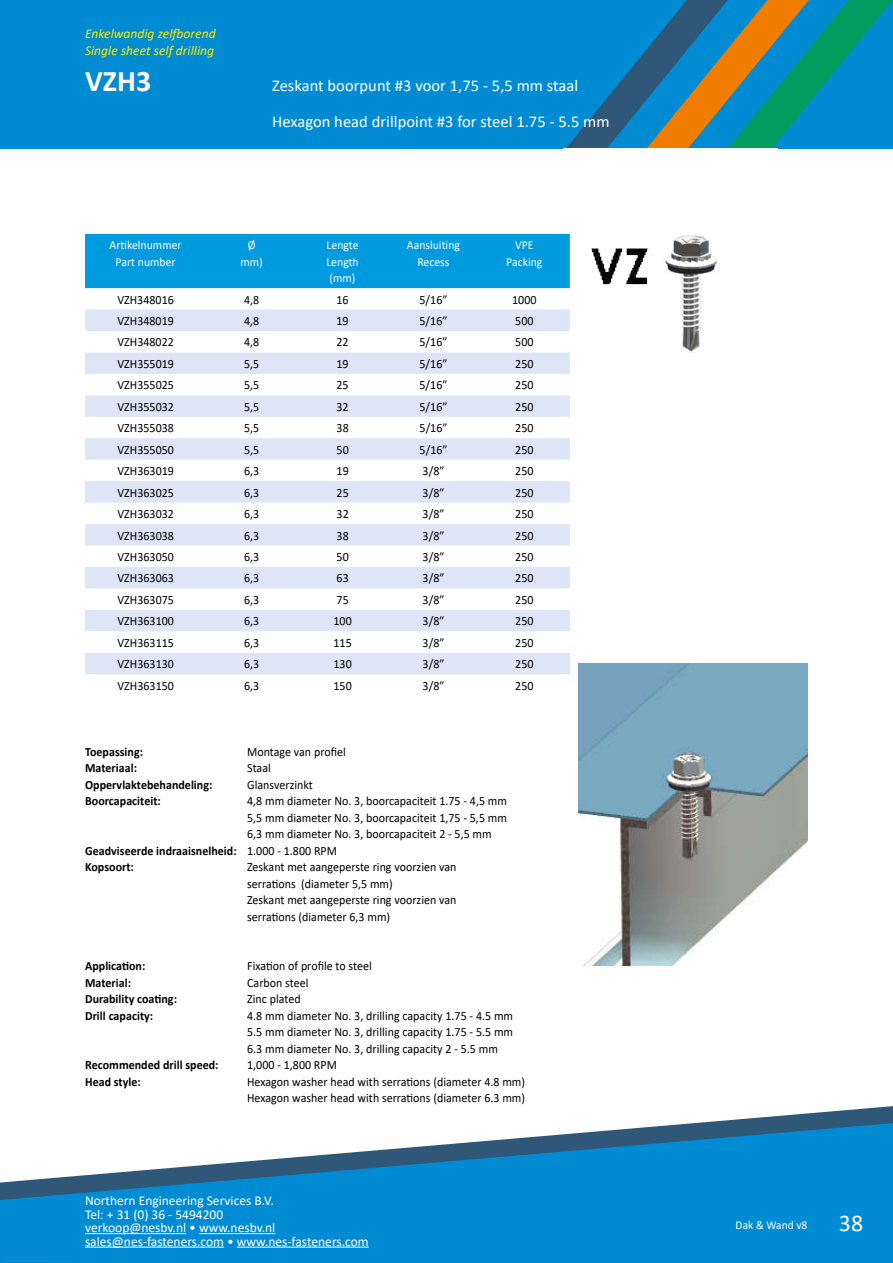
<style>
.page{position:relative;width:893px;height:1263px;background:#fff}
.page>*{position:absolute;margin:0;border:0;box-sizing:border-box;transform-origin:0 0}
.t1{font:700 30px "Calibri";color:#fff}
.t2{font:24px "Calibri";color:#fff}
.t3{font:16.5px/36px "Calibri";letter-spacing:.005em;color:#fff}
.t4{font:13.5px/13.5px "Calibri";color:#fff}
.t5{font:italic 13.5px/17px "Calibri";letter-spacing:.005em;color:#fe0}
.t6{font:12.6px/16.5px "Calibri";letter-spacing:.005em;color:#000;scale:.95 1}
.t7{font:700 12.6px "Calibri";letter-spacing:.005em;color:#000;scale:.95 1}
.t8{font:12.3px/16.5px "Calibri";letter-spacing:.005em;color:#fff;text-align:center;scale:.95 1}
.t9{font:12px "Calibri";letter-spacing:.005em;color:#fff;scale:.95 1}
.s1{font-weight:400}
</style>
<div class="page">
<div style="left:0;top:0;width:893px;height:149px;background:#008bd2"></div>
<svg style="left:0;top:1106px;width:893px;height:94px"></svg>
<svg style="left:2px;top:1123px;width:891px;height:77px"></svg>
<svg style="left:565px;top:0;width:328px;height:149px"></svg>
<div style="left:0;top:1200px;width:893px;height:63px;background:#008bd2"></div>
<hr style="left:85px;top:1233px;width:101px;height:1px;background:#fff">
<hr style="left:199px;top:1233px;width:76px;height:1px;background:#fff">
<hr style="left:85px;top:1247px;width:139px;height:1px;background:#fff">
<hr style="left:237px;top:1247px;width:132px;height:1px;background:#fff">
<div style="left:85px;top:234px;width:485px;height:54px;background:#009ade"></div>
<svg style="left:85px;top:310px;width:485px;height:364px;fill:#dde5f6"></svg>
<img style="left:578px;top:663px;width:230px;height:302px">
<img style="left:665px;top:235px;width:52px;height:117px">
<img style="left:591px;top:248px;width:58px;height:37px">
<p class="t5" style="left:85px;top:24px;width:132px">Enkelwandig zelfborend<br>Single sheet self drilling</p>
<h1 class="t1" style="left:85px;top:60px;width:68px">VZH3</h1>
<h3 class="t3" style="left:272px;top:68px;width:339px">Zeskant boorpunt #3 voor 1,75 - 5,5 mm staal<br>Hexagon head drillpoint #3 for steel 1.75 - 5.5 mm</h3>
<p class="t8" style="left:110px;top:236px;width:77px">Artikelnummer<br>Part number</p>
<p class="t8" style="left:241px;top:237px;width:25px">Ø mm)</p>
<p class="t8" style="left:326px;top:236px;width:36px;text-align:justify">Lengte Length (mm)</p>
<p class="t8" style="left:407px;top:236px;width:57px">Aansluiting<br>Recess</p>
<p class="t8" style="left:506px;top:237px;width:40px">VPE<br>Packing</p>
<p class="t6" style="left:117px;top:292px;width:61px">VZH348016</p>
<p class="t6" style="left:244px;top:291px;width:17px">4,8</p>
<p class="t6" style="left:336px;top:292px;width:14px">16</p>
<p class="t6" style="left:419px;top:291px;width:31px">5/16”</p>
<p class="t6" style="left:512px;top:292px;width:27px">1000</p>
<p class="t6" style="left:117px;top:313px;width:61px">VZH348019</p>
<p class="t6" style="left:244px;top:312px;width:17px">4,8</p>
<p class="t6" style="left:336px;top:313px;width:14px">19</p>
<p class="t6" style="left:419px;top:312px;width:31px">5/16”</p>
<p class="t6" style="left:515px;top:313px;width:21px">500</p>
<p class="t6" style="left:117px;top:335px;width:61px">VZH348022</p>
<p class="t6" style="left:244px;top:334px;width:17px">4,8</p>
<p class="t6" style="left:336px;top:335px;width:14px">22</p>
<p class="t6" style="left:419px;top:334px;width:31px">5/16”</p>
<p class="t6" style="left:515px;top:335px;width:21px">500</p>
<p class="t6" style="left:117px;top:356px;width:61px">VZH355019</p>
<p class="t6" style="left:244px;top:355px;width:17px">5,5</p>
<p class="t6" style="left:337px;top:356px;width:14px">19</p>
<p class="t6" style="left:419px;top:355px;width:31px">5/16”</p>
<p class="t6" style="left:515px;top:356px;width:21px">250</p>
<p class="t6" style="left:117px;top:378px;width:61px">VZH355025</p>
<p class="t6" style="left:244px;top:377px;width:17px">5,5</p>
<p class="t6" style="left:337px;top:378px;width:14px">25</p>
<p class="t6" style="left:420px;top:377px;width:31px">5/16”</p>
<p class="t6" style="left:515px;top:378px;width:21px">250</p>
<p class="t6" style="left:117px;top:399px;width:61px">VZH355032</p>
<p class="t6" style="left:244px;top:398px;width:17px">5,5</p>
<p class="t6" style="left:337px;top:399px;width:14px">32</p>
<p class="t6" style="left:420px;top:398px;width:31px">5/16”</p>
<p class="t6" style="left:515px;top:399px;width:21px">250</p>
<p class="t6" style="left:117px;top:420px;width:61px">VZH355038</p>
<p class="t6" style="left:244px;top:419px;width:17px">5,5</p>
<p class="t6" style="left:337px;top:420px;width:14px">38</p>
<p class="t6" style="left:420px;top:419px;width:31px">5/16”</p>
<p class="t6" style="left:515px;top:420px;width:21px">250</p>
<p class="t6" style="left:117px;top:442px;width:61px">VZH355050</p>
<p class="t6" style="left:244px;top:441px;width:17px">5,5</p>
<p class="t6" style="left:337px;top:442px;width:14px">50</p>
<p class="t6" style="left:420px;top:441px;width:31px">5/16”</p>
<p class="t6" style="left:515px;top:442px;width:21px">250</p>
<p class="t6" style="left:117px;top:463px;width:61px">VZH363019</p>
<p class="t6" style="left:244px;top:462px;width:17px">6,3</p>
<p class="t6" style="left:337px;top:463px;width:14px">19</p>
<p class="t6" style="left:423px;top:462px;width:25px">3/8”</p>
<p class="t6" style="left:515px;top:463px;width:21px">250</p>
<p class="t6" style="left:117px;top:485px;width:61px">VZH363025</p>
<p class="t6" style="left:244px;top:484px;width:17px">6,3</p>
<p class="t6" style="left:337px;top:485px;width:14px">25</p>
<p class="t6" style="left:423px;top:484px;width:25px">3/8”</p>
<p class="t6" style="left:515px;top:485px;width:21px">250</p>
<p class="t6" style="left:117px;top:506px;width:61px">VZH363032</p>
<p class="t6" style="left:244px;top:505px;width:17px">6,3</p>
<p class="t6" style="left:337px;top:506px;width:14px">32</p>
<p class="t6" style="left:423px;top:505px;width:25px">3/8”</p>
<p class="t6" style="left:515px;top:506px;width:21px">250</p>
<p class="t6" style="left:117px;top:528px;width:61px">VZH363038</p>
<p class="t6" style="left:244px;top:527px;width:17px">6,3</p>
<p class="t6" style="left:337px;top:528px;width:14px">38</p>
<p class="t6" style="left:423px;top:527px;width:25px">3/8”</p>
<p class="t6" style="left:515px;top:528px;width:21px">250</p>
<p class="t6" style="left:117px;top:549px;width:61px">VZH363050</p>
<p class="t6" style="left:244px;top:548px;width:17px">6,3</p>
<p class="t6" style="left:337px;top:549px;width:14px">50</p>
<p class="t6" style="left:423px;top:548px;width:25px">3/8”</p>
<p class="t6" style="left:515px;top:549px;width:21px">250</p>
<p class="t6" style="left:117px;top:571px;width:61px">VZH363063</p>
<p class="t6" style="left:244px;top:570px;width:17px">6,3</p>
<p class="t6" style="left:337px;top:571px;width:14px">63</p>
<p class="t6" style="left:423px;top:570px;width:25px">3/8”</p>
<p class="t6" style="left:515px;top:571px;width:21px">250</p>
<p class="t6" style="left:117px;top:592px;width:61px">VZH363075</p>
<p class="t6" style="left:244px;top:591px;width:17px">6,3</p>
<p class="t6" style="left:337px;top:592px;width:14px">75</p>
<p class="t6" style="left:423px;top:591px;width:25px">3/8”</p>
<p class="t6" style="left:515px;top:592px;width:21px">250</p>
<p class="t6" style="left:117px;top:613px;width:61px">VZH363100</p>
<p class="t6" style="left:244px;top:612px;width:17px">6,3</p>
<p class="t6" style="left:334px;top:613px;width:21px">100</p>
<p class="t6" style="left:423px;top:612px;width:25px">3/8”</p>
<p class="t6" style="left:515px;top:613px;width:21px">250</p>
<p class="t6" style="left:117px;top:635px;width:61px">VZH363115</p>
<p class="t6" style="left:244px;top:634px;width:17px">6,3</p>
<p class="t6" style="left:334px;top:635px;width:21px">115</p>
<p class="t6" style="left:423px;top:634px;width:25px">3/8”</p>
<p class="t6" style="left:515px;top:635px;width:21px">250</p>
<p class="t6" style="left:117px;top:656px;width:61px">VZH363130</p>
<p class="t6" style="left:244px;top:655px;width:17px">6,3</p>
<p class="t6" style="left:334px;top:656px;width:21px">130</p>
<p class="t6" style="left:423px;top:655px;width:25px">3/8”</p>
<p class="t6" style="left:515px;top:656px;width:21px">250</p>
<p class="t6" style="left:117px;top:678px;width:61px">VZH363150</p>
<p class="t6" style="left:244px;top:677px;width:17px">6,3</p>
<p class="t6" style="left:334px;top:678px;width:21px">150</p>
<p class="t6" style="left:423px;top:677px;width:25px">3/8”</p>
<p class="t6" style="left:515px;top:678px;width:21px">250</p>
<p class="t7" style="left:85px;top:742px;width:62px">Toepassing:</p>
<p class="t6" style="left:247px;top:743px;width:105px">Montage van profiel</p>
<p class="t7" style="left:85px;top:759px;width:56px">Materiaal:</p>
<p class="t6" style="left:247px;top:760px;width:26px">Staal</p>
<p class="t7" style="left:85px;top:776px;width:135px">Oppervlaktebehandeling:</p>
<p class="t6" style="left:247px;top:776px;width:71px">Glansverzinkt</p>
<p class="t7" style="left:85px;top:792px;width:81px">Boorcapaciteit:</p>
<p class="t6" style="left:247px;top:792px;width:275px">4,8 mm diameter No. 3, boorcapaciteit 1.75 - 4,5 mm</p>
<p class="t6" style="left:247px;top:809px;width:275px">5,5 mm diameter No. 3, boorcapaciteit 1,75 - 5,5 mm</p>
<p class="t6" style="left:247px;top:825px;width:259px">6,3 mm diameter No. 3, boorcapaciteit 2 - 5,5 mm</p>
<p class="t7" style="left:85px;top:842px;width:267px">Geadviseerde indraaisnelheid: <span class="s1">1.000 - 1.800 RPM</span></p>
<p class="t7" style="left:85px;top:858px;width:53px">Kopsoort:</p>
<p class="t6" style="left:247px;top:858px;width:222px">Zeskant met aangeperste ring voorzien van serrations (diameter 5,5 mm)<br>Zeskant met aangeperste ring voorzien van serrations (diameter 6,3 mm)</p>
<p class="t7" style="left:85px;top:957px;width:65px">Application:</p>
<p class="t6" style="left:247px;top:957px;width:133px">Fixation of profile to steel</p>
<p class="t7" style="left:85px;top:974px;width:50px">Material:</p>
<p class="t6" style="left:247px;top:974px;width:66px">Carbon steel</p>
<p class="t7" style="left:85px;top:990px;width:98px">Durability coating:</p>
<p class="t6" style="left:247px;top:991px;width:58px">Zinc plated</p>
<p class="t7" style="left:85px;top:1007px;width:73px">Drill capacity:</p>
<p class="t6" style="left:247px;top:1007px;width:282px;text-align:justify">4.8 mm diameter No. 3, drilling capacity 1.75 - 4.5 mm 5.5 mm diameter No. 3, drilling capacity 1.75 - 5.5 mm 6.3 mm diameter No. 3, drilling capacity 2 - 5.5 mm</p>
<p class="t7" style="left:85px;top:1056px;width:142px">Recommended drill speed:</p>
<p class="t6" style="left:247px;top:1056px;width:96px">1,000 - 1,800 RPM</p>
<p class="t7" style="left:85px;top:1073px;width:60px">Head style:</p>
<p class="t6" style="left:247px;top:1073px;width:294px">Hexagon washer head with serrations (diameter 4.8 mm)<br>Hexagon washer head with serrations (diameter 6.3 mm)</p>
<p class="t4" style="left:85px;top:1194px;width:285px">Northern Engineering Services B.V.<br>Tel: + 31 (0) 36 - 5494200<br>verkoop@nesbv.nl • www.nesbv.nl sales@nes-fasteners.com • www.nes-fasteners.com</p>
<p class="t9" style="left:736px;top:1218px;width:77px">Dak &amp; Wand v8</p>
<h2 class="t2" style="left:839px;top:1213px;width:26px">38</h2>
</div>
